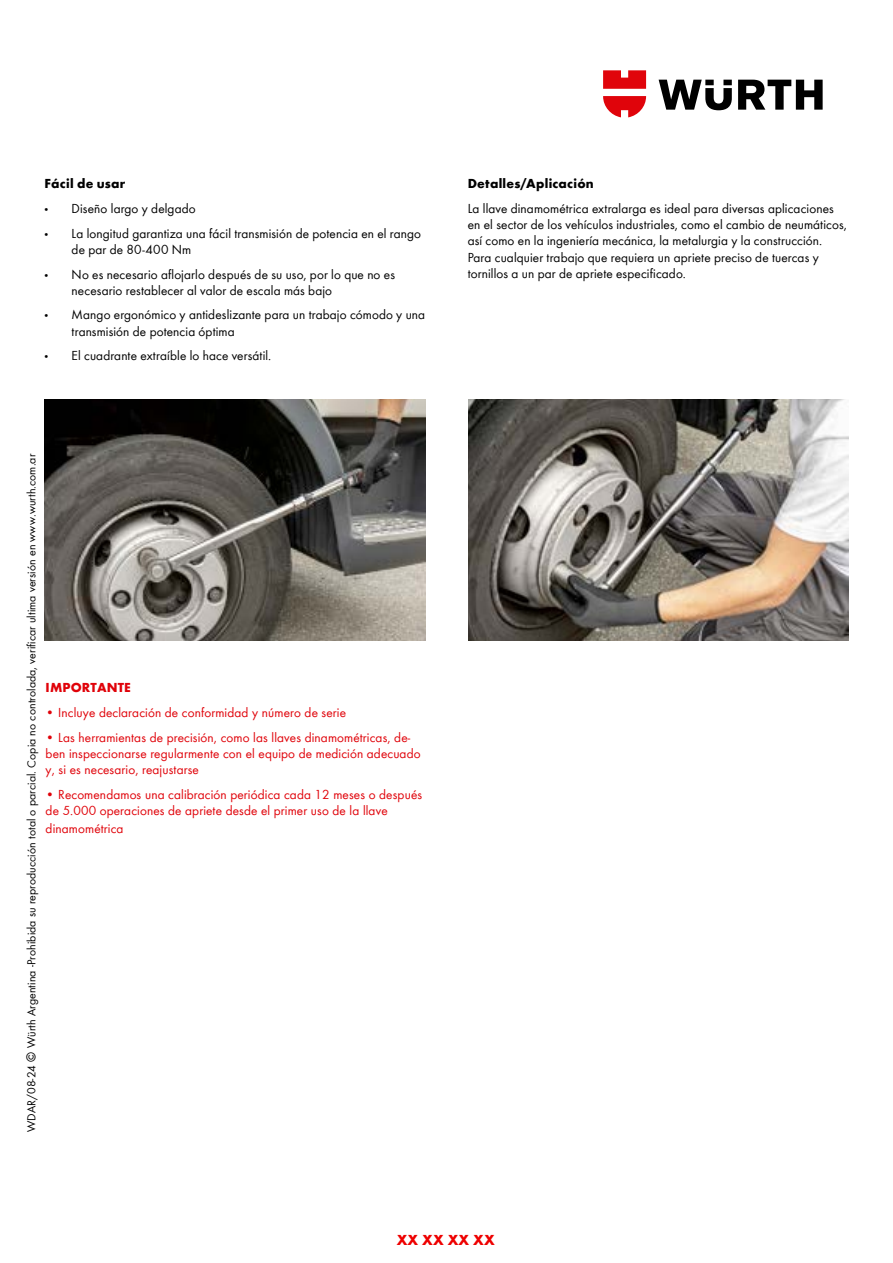
<style>
.page{position:relative;width:893px;height:1263px;background:#fff}
.page>*{position:absolute;margin:0;border:0;box-sizing:border-box;transform-origin:0 0}
.t1{font:700 15px "Wuerth Global";letter-spacing:.01em;color:#e00}
.t2{font:13.5px/16.2px "Wuerth Global";letter-spacing:.01em;color:#000}
.t3{font:13.5px/16.2px "Wuerth Global";letter-spacing:.01em;color:#e00209}
.t4{font:700 13.5px "Wuerth Global";letter-spacing:.02em;color:#000}
.t5{font:700 13.5px "Wuerth Global";letter-spacing:.01em;color:#e00209}
.t6{font:12px "Wuerth Global";letter-spacing:.01em;color:#000}
.s1{font-family:"Myriad Pro"}
.s2{font-size:13.5px}
</style>
<div class="page">
<svg style="left:659px;top:80px;width:164px;height:30px"></svg>
<svg style="left:603px;top:70px;width:43px;height:47px"></svg>
<img style="left:469px;top:399px;width:379px;height:242px">
<img style="left:45px;top:399px;width:380px;height:242px">
<p class="t4" style="left:45px;top:176px;width:82px">Fácil de usar</p>
<p class="t2" style="left:45px;top:200px;width:153px"><span class="s1">•</span> Diseño largo y delgado</p>
<p class="t2" style="left:72px;top:225px;width:351px;text-indent:-27px"><span class="s1">•</span> La longitud garantiza una fácil transmisión de potencia en el rango de par de 80-400 Nm</p>
<p class="t2" style="left:72px;top:266px;width:325px;text-indent:-27px"><span class="s1">•</span> No es necesario aflojarlo después de su uso, por lo que no es necesario restablecer al valor de escala más bajo</p>
<p class="t2" style="left:72px;top:307px;width:355px;text-indent:-27px"><span class="s1">•</span> Mango ergonómico y antideslizante para un trabajo cómodo y una transmisión de potencia óptima</p>
<p class="t2" style="left:45px;top:348px;width:228px"><span class="s1">•</span> El cuadrante extraíble lo hace versátil.</p>
<p class="t6" style="left:24px;top:1132px;width:680px;rotate:-90deg">WDAR/08-24 <span class="s2">©</span> Würth Argentina -Prohibida su reproducción total o parcial. Copia no controlada, verificar ultima versión en www.wurth.com.ar</p>
<p class="t5" style="left:46px;top:680px;width:87px">IMPORTANTE</p>
<p class="t3" style="left:46px;top:704px;width:302px">• Incluye declaración de conformidad y número de serie</p>
<p class="t3" style="left:46px;top:729px;width:376px">• Las herramientas de precisión, como las llaves dinamométricas, de&shy;ben inspeccionarse regularmente con el equipo de medición adecuado y, si es necesario, reajustarse</p>
<p class="t3" style="left:46px;top:786px;width:378px">• Recomendamos una calibración periódica cada 12 meses o después de 5.000 operaciones de apriete desde el primer uso de la llave</p>
<p class="t3" style="left:46px;top:820px;width:79px">dinamométrica</p>
<p class="t4" style="left:468px;top:176px;width:128px">Detalles/Aplicación</p>
<p class="t2" style="left:468px;top:200px;width:381px">La llave dinamométrica extralarga es ideal para diversas aplicaciones en el sector de los vehículos industriales, como el cambio de neumáticos, así como en la ingeniería mecánica, la metalurgia y la construcción.<br>Para cualquier trabajo que requiera un apriete preciso de tuercas y tornillos a un par de apriete especificado.</p>
<p class="t1" style="left:397px;top:1231px;width:99px">XX XX XX XX</p>
</div>
